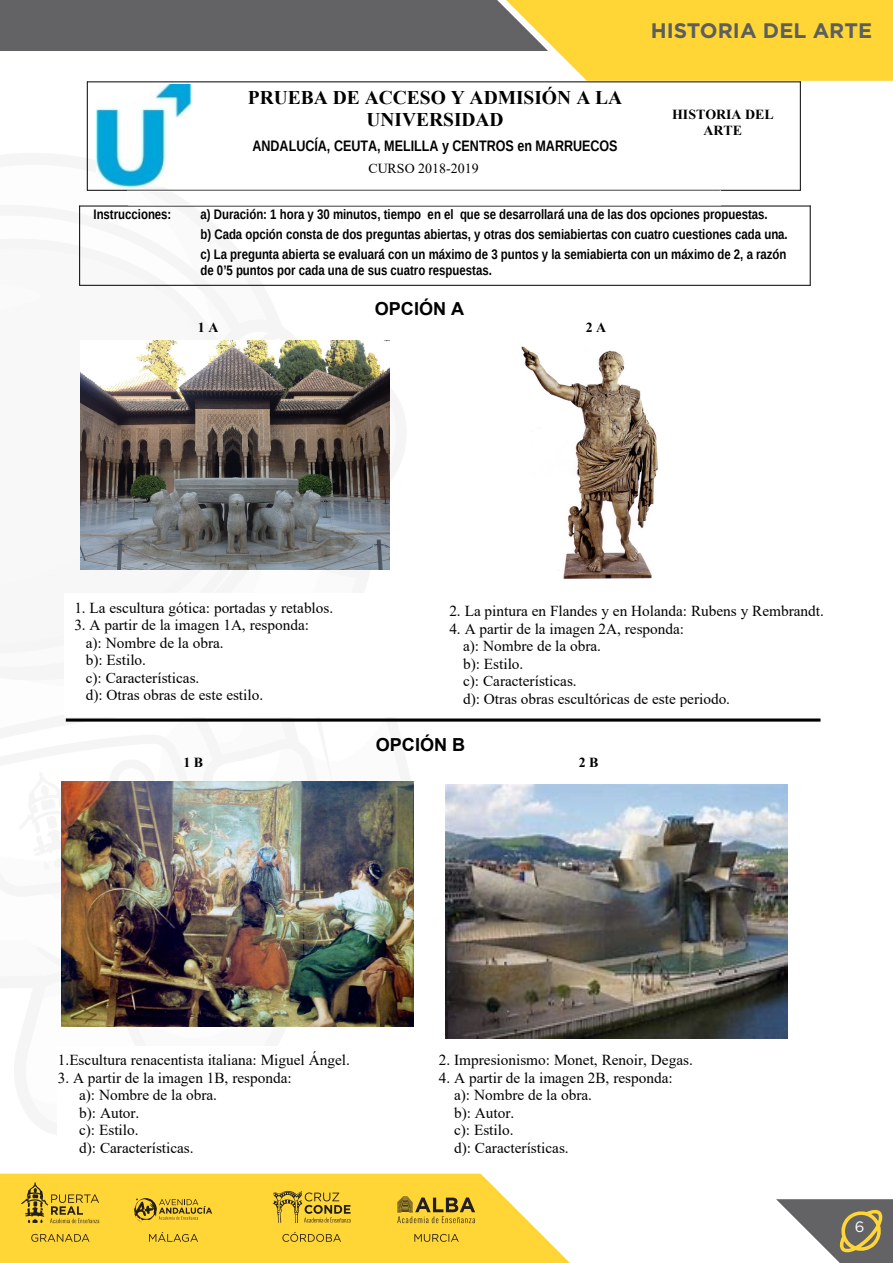
<style>
.page{position:relative;width:893px;height:1263px;background:#fff}
.page>*{position:absolute;margin:0;border:0;box-sizing:border-box;transform-origin:0 0}
.t1{font:700 21px "Gotham";color:#5b5f60}
.t2{font:700 19.35px/22.2px "Times New Roman";color:#000;text-align:center}
.t3{font:700 18px "Arial";color:#000}
.t4{font:15.15px/17.4px "Times New Roman";color:#000}
.t5{font:700 15.15px "Liberation Sans Narrow";color:#000}
.t6{font:15px "Gotham";color:#fff}
.t7{font:700 13.8px/20px "Liberation Sans Narrow";color:#000}
.t8{font:700 13.8px/16px "Times New Roman";color:#000;text-align:center}
.t9{font:13.8px "Times New Roman";color:#000}
</style>
<div class="page">
<img style="left:0;top:81px;width:644px;height:1093px">
<svg style="left:0;top:1174px;width:570px;height:89px;background:#fed94a"></svg>
<svg style="left:0;top:0;width:893px;height:81px"></svg>
<svg style="left:31px;top:1234px;width:58px;height:8px"></svg>
<svg style="left:282px;top:1232px;width:59px;height:10px"></svg>
<svg style="left:149px;top:1232px;width:49px;height:10px"></svg>
<svg style="left:414px;top:1234px;width:45px;height:8px"></svg>
<svg style="left:21px;top:1182px;width:78px;height:41px;background:#d4b231"></svg>
<svg style="left:397px;top:1196px;width:78px;height:27px;background:#bb9e2f"></svg>
<svg style="left:134px;top:1198px;width:78px;height:26px;background:#cdac30"></svg>
<svg style="left:273px;top:1191px;width:77px;height:32px;background:#caaa30"></svg>
<svg style="left:776px;top:1199px;width:117px;height:64px"></svg>
<img style="left:97px;top:85px;width:93px;height:101px">
<hr style="left:87px;top:82px;width:714px;height:1px;background:#000">
<hr style="left:87px;top:190px;width:714px;height:1px;background:#000">
<hr style="left:87px;top:81px;width:1px;height:110px;background:#000">
<hr style="left:800px;top:81px;width:1px;height:110px;background:#000">
<hr style="left:79px;top:206px;width:732px;height:1px;background:#000">
<hr style="left:79px;top:285px;width:732px;height:1px;background:#000">
<hr style="left:79px;top:206px;width:1px;height:80px;background:#000">
<hr style="left:810px;top:206px;width:1px;height:80px;background:#000">
<hr style="left:214px;top:86px;width:1px;height:51px;background:#fff">
<hr style="left:214px;top:85px;width:442px;height:1px;background:#fff">
<svg style="left:214px;top:137px;width:1px;height:18px"></svg>
<hr style="left:215px;top:155px;width:440px;height:1px;background:#fff">
<svg style="left:127px;top:192px;width:1px;height:12px"></svg>
<hr style="left:127px;top:191px;width:594px;height:1px;background:#fff">
<hr style="left:128px;top:204px;width:592px;height:1px;background:#fff">
<svg style="left:67px;top:718px;width:752px;height:4px;background:#383838"></svg>
<div style="left:64px;top:593px;width:372px;height:123px;background:#fff"></div>
<div style="left:57px;top:1046px;width:365px;height:119px;background:#fff"></div>
<div style="left:430px;top:1046px;width:389px;height:119px;background:#fff"></div>
<hr style="left:80px;top:569px;width:309px;height:1px;background:#fff">
<img style="left:80px;top:341px;width:309px;height:228px">
<hr style="left:517px;top:581px;width:150px;height:1px;background:#fff">
<img style="left:517px;top:337px;width:141px;height:244px">
<div style="left:449px;top:597px;width:389px;height:115px;background:#fff"></div>
<hr style="left:414px;top:781px;width:1px;height:245px;background:#fff">
<img style="left:62px;top:781px;width:352px;height:245px">
<img style="left:446px;top:784px;width:341px;height:254px">
<p class="t2" style="left:248px;top:86px;width:376px">PRUEBA DE ACCESO Y ADMISIÓN A LA<br>UNIVERSIDAD</p>
<p class="t5" style="left:252px;top:138px;width:367px">ANDALUCÍA, CEUTA, MELILLA y CENTROS en MARRUECOS</p>
<p class="t9" style="left:368px;top:160px;width:112px">CURSO 2018-2019</p>
<h1 class="t1" style="left:651px;top:17px;width:223px">HISTORIA DEL ARTE</h1>
<p class="t8" style="left:672px;top:106px;width:103px">HISTORIA DEL<br>ARTE</p>
<p class="t7" style="left:94px;top:205px;width:79px">Instrucciones:</p>
<p class="t7" style="left:201px;top:205px;width:589px">a) Duración: 1 hora y 30 minutos, tiempo en el que se desarrollará una de las dos opciones propuestas.<br>b) Cada opción consta de dos preguntas abiertas, y otras dos semiabiertas con cuatro cuestiones cada una. c) La pregunta abierta se evaluará con un máximo de 3 puntos y la semiabierta con un máximo de 2, a razón</p>
<p class="t7" style="left:201px;top:260px;width:293px">de 0’5 puntos por cada una de sus cuatro respuestas.</p>
<p class="t3" style="left:375px;top:298px;width:91px">OPCIÓN A</p>
<p class="t8" style="left:198px;top:319px;width:22px">1 A</p>
<p class="t8" style="left:586px;top:319px;width:22px">2 A</p>
<p class="t4" style="left:74px;top:599px;width:260px">1. La escultura gótica: portadas y retablos.</p>
<p class="t4" style="left:86px;top:616px;width:225px;text-indent:-11px">3. A partir de la imagen 1A, responda: a): Nombre de la obra.<br>b): Estilo.<br>c): Características.<br>d): Otras obras de este estilo.</p>
<p class="t4" style="left:449px;top:602px;width:376px">2. La pintura en Flandes y en Holanda: Rubens y Rembrandt.</p>
<p class="t4" style="left:463px;top:620px;width:268px;text-indent:-14px">4. A partir de la imagen 2A, responda:<br>a): Nombre de la obra.<br>b): Estilo.<br>c): Características.<br>d): Otras obras escultóricas de este periodo.</p>
<p class="t3" style="left:376px;top:734px;width:91px">OPCIÓN B</p>
<p class="t8" style="left:183px;top:755px;width:21px">1 B</p>
<p class="t8" style="left:579px;top:755px;width:21px">2 B</p>
<p class="t4" style="left:58px;top:1051px;width:294px">1.Escultura renacentista italiana: Miguel Ángel.</p>
<p class="t4" style="left:79px;top:1069px;width:214px;text-indent:-21px">3. A partir de la imagen 1B, responda: a): Nombre de la obra.<br>b): Autor.<br>c): Estilo.<br>d): Características.</p>
<p class="t4" style="left:439px;top:1051px;width:256px">2. Impresionismo: Monet, Renoir, Degas.</p>
<p class="t4" style="left:454px;top:1069px;width:220px;text-indent:-15px">4. A partir de la imagen 2B, responda: a): Nombre de la obra.<br>b): Autor.<br>c): Estilo.<br>d): Características.</p>
<p class="t6" style="left:855px;top:1217px;width:11px">6</p>
</div>
